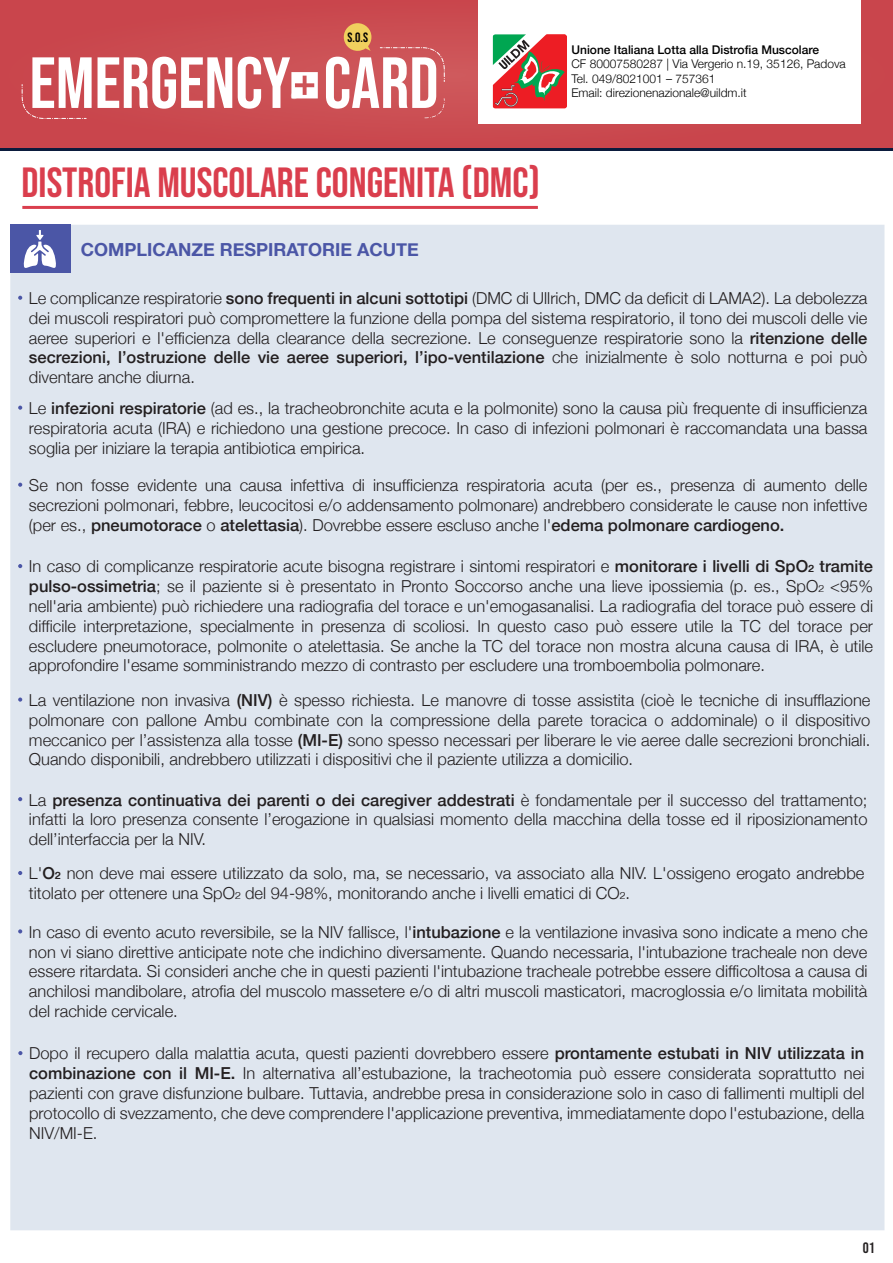
<style>
.page{position:relative;width:893px;height:1263px;background:#fff}
.page>*{position:absolute;margin:0;border:0;box-sizing:border-box;transform-origin:0 0}
.t1{font:42px "Bebas Neue";color:#da3e4d}
.t2{font:700 18px "Helvetica Neue";color:#4b56a6}
.t3{font:300 16.5px/19.8px "Helvetica Neue";color:#231f20;text-align:justify}
.t4{font:15px "Bebas Neue";color:#231f20}
.t5{font:13.5px "Bebas Neue";color:#010101}
.t6{font:300 12px/14.4px "Helvetica Neue";color:#000}
.t7{font:500 12px "Helvetica Neue";color:#000}
.s1{font-weight:500}
</style>
<div class="page">
<div style="left:10px;top:225px;width:874px;height:1005px;background:#dfe6ef"></div>
<svg style="left:18px;top:296px;width:4px;height:4px"></svg>
<svg style="left:18px;top:406px;width:4px;height:4px"></svg>
<svg style="left:18px;top:483px;width:4px;height:4px"></svg>
<svg style="left:18px;top:564px;width:4px;height:4px"></svg>
<div style="left:10px;top:225px;width:61px;height:48px;background:#4b56a6"></div>
<svg style="left:23px;top:230px;width:33px;height:38px"></svg>
<svg style="left:18px;top:697px;width:4px;height:5px"></svg>
<svg style="left:18px;top:797px;width:4px;height:4px"></svg>
<svg style="left:18px;top:871px;width:4px;height:4px"></svg>
<svg style="left:18px;top:929px;width:4px;height:4px"></svg>
<svg style="left:18px;top:1051px;width:4px;height:4px"></svg>
<hr style="left:22px;top:206px;width:516px;height:3px;background:#da3e4d">
<div style="left:0;top:0;width:893px;height:149px;background:#c9474d"></div>
<div style="left:478px;top:0;width:383px;height:123px;background:#fff"></div>
<svg style="left:98px;top:57px;width:134px;height:52px"></svg>
<svg style="left:238px;top:57px;width:80px;height:52px"></svg>
<svg style="left:22px;top:57px;width:70px;height:62px"></svg>
<svg style="left:326px;top:23px;width:119px;height:95px"></svg>
<hr style="left:0;top:148px;width:893px;height:3px;background:#0b1b3d">
<svg style="left:493px;top:34px;width:74px;height:75px;background:#bc6257"></svg>
<p class="t5" style="left:348px;top:29px;width:22px">S.0.S</p>
<h1 class="t1" style="left:22px;top:158px;width:520px">DISTROFIA MUSCOLARE CONGENITA (DMC)</h1>
<p class="t2" style="left:81px;top:236px;width:339px">COMPLICANZE RESPIRATORIE ACUTE</p>
<p class="t7" style="left:571px;top:40px;width:249px">Unione Italiana Lotta alla Distrofia Muscolare</p>
<p class="t6" style="left:571px;top:56px;width:276px">CF 80007580287 | Via Vergerio n.19, 35126, Padova<br>Tel. 049/8021001 – 757361<br>Email: direzionenazionale@uildm.it</p>
<p class="t3" style="left:29px;top:287px;width:840px">Le complicanze respiratorie <span class="s1">sono frequenti in alcuni sottotipi</span> (DMC di Ullrich, DMC da deficit di LAMA2). La debolezza dei muscoli respiratori può compromettere la funzione della pompa del sistema respiratorio, il tono dei muscoli delle vie aeree superiori e l'efficienza della clearance della secrezione. Le conseguenze respiratorie sono la <span class="s1">ritenzione delle secrezioni, l’ostruzione delle vie aeree superiori, l’ipo-ventilazione</span> che inizialmente è solo notturna e poi può diventare anche diurna.</p>
<p class="t3" style="left:29px;top:397px;width:840px">Le <span class="s1">infezioni respiratorie</span> (ad es., la tracheobronchite acuta e la polmonite) sono la causa più frequente di insufficienza respiratoria acuta (IRA) e richiedono una gestione precoce. In caso di infezioni polmonari è raccomandata una bassa soglia per iniziare la terapia antibiotica empirica.</p>
<p class="t3" style="left:29px;top:474px;width:840px">Se non fosse evidente una causa infettiva di insufficienza respiratoria acuta (per es., presenza di aumento delle secrezioni polmonari, febbre, leucocitosi e/o addensamento polmonare) andrebbero considerate le cause non infettive (per es., <span class="s1">pneumotorace</span> o <span class="s1">atelettasia</span>). Dovrebbe essere escluso anche l'<span class="s1">edema polmonare cardiogeno.</span></p>
<p class="t3" style="left:29px;top:555px;width:846px">In caso di complicanze respiratorie acute bisogna registrare i sintomi respiratori e <span class="s1">monitorare i livelli di SpO₂ tramite pulso-ossimetria</span>; se il paziente si è presentato in Pronto Soccorso anche una lieve ipossiemia (p. es., SpO₂ &lt;95% nell'aria ambiente) può richiedere una radiografia del torace e un'emogasanalisi. La radiografia del torace può essere di difficile interpretazione, specialmente in presenza di scoliosi. In questo caso può essere utile la TC del torace per escludere pneumotorace, polmonite o atelettasia. Se anche la TC del torace non mostra alcuna causa di IRA, è utile approfondire l'esame somministrando mezzo di contrasto per escludere una tromboembolia polmonare.</p>
<p class="t3" style="left:29px;top:689px;width:843px">La ventilazione non invasiva <span class="s1">(NIV)</span> è spesso richiesta. Le manovre di tosse assistita (cioè le tecniche di insufflazione polmonare con pallone Ambu combinate con la compressione della parete toracica o addominale) o il dispositivo meccanico per l’assistenza alla tosse <span class="s1">(MI-E)</span> sono spesso necessari per liberare le vie aeree dalle secrezioni bronchiali.<br>Quando disponibili, andrebbero utilizzati i dispositivi che il paziente utilizza a domicilio.</p>
<p class="t3" style="left:29px;top:788px;width:840px">La <span class="s1">presenza continuativa dei parenti o dei caregiver addestrati</span> è fondamentale per il successo del trattamento; infatti la loro presenza consente l’erogazione in qualsiasi momento della macchina della tosse ed il riposizionamento dell’interfaccia per la NIV.</p>
<p class="t3" style="left:29px;top:862px;width:837px">L'<span class="s1">O₂</span> non deve mai essere utilizzato da solo, ma, se necessario, va associato alla NIV. L'ossigeno erogato andrebbe titolato per ottenere una SpO₂ del 94-98%, monitorando anche i livelli ematici di CO₂.</p>
<p class="t3" style="left:29px;top:921px;width:840px">In caso di evento acuto reversibile, se la NIV fallisce, l'<span class="s1">intubazione</span> e la ventilazione invasiva sono indicate a meno che non vi siano direttive anticipate note che indichino diversamente. Quando necessaria, l'intubazione tracheale non deve essere ritardata. Si consideri anche che in questi pazienti l'intubazione tracheale potrebbe essere difficoltosa a causa di anchilosi mandibolare, atrofia del muscolo massetere e/o di altri muscoli masticatori, macroglossia e/o limitata mobilità del rachide cervicale.</p>
<p class="t3" style="left:29px;top:1042px;width:837px">Dopo il recupero dalla malattia acuta, questi pazienti dovrebbero essere <span class="s1">prontamente estubati in NIV utilizzata in combinazione con il MI-E.</span> In alternativa all’estubazione, la tracheotomia può essere considerata soprattutto nei pazienti con grave disfunzione bulbare. Tuttavia, andrebbe presa in considerazione solo in caso di fallimenti multipli del protocollo di svezzamento, che deve comprendere l'applicazione preventiva, immediatamente dopo l'estubazione, della NIV/MI-E.</p>
<p class="t4" style="left:863px;top:1239px;width:13px">01</p>
</div>
